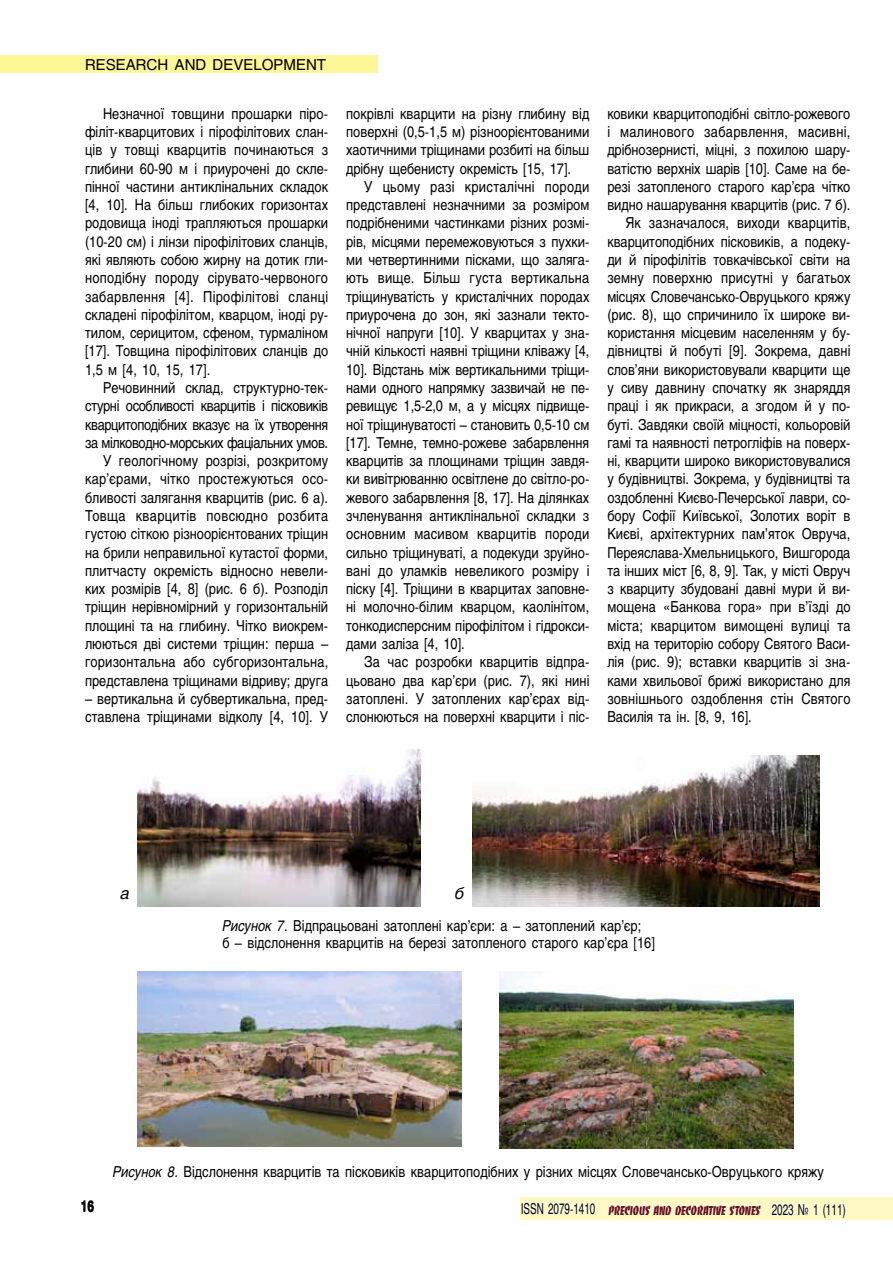
<style>
.page{position:relative;width:893px;height:1263px;background:#fff}
.page>*{position:absolute;margin:0;border:0;box-sizing:border-box;transform-origin:0 0}
.t1{font:italic 16.5px "Helios";color:#000}
.t2{font:15px/18.3px "Helios";color:#000;text-align:justify;scale:.85 1}
.t3{font:15px "Helios";letter-spacing:.02em;color:#000;scale:.85 1}
.t4{font:15px "Helios";color:#000}
.t5{font:700 15px "Helios";color:#000;scale:.8 1}
.t6{font:13.5px "Banco Heavy C";color:#671316;scale:.8 1}
.s1{font-style:italic}
.s2{font-family:"Helios";font-size:15px;color:#000}
</style>
<div class="page">
<div style="left:520px;top:1197px;width:373px;height:23px;background:#fffac3"></div>
<svg style="left:608px;top:1204px;width:154px;height:11px"></svg>
<svg style="left:771px;top:1203px;width:46px;height:12px"></svg>
<svg style="left:823px;top:1203px;width:23px;height:15px"></svg>
<svg style="left:522px;top:1202px;width:74px;height:12px"></svg>
<div style="left:0;top:55px;width:378px;height:17px;background:#fff797"></div>
<img style="left:138px;top:971px;width:324px;height:175px">
<img style="left:500px;top:971px;width:294px;height:177px">
<img style="left:138px;top:749px;width:282px;height:158px">
<img style="left:472px;top:755px;width:348px;height:152px">
<p class="t4" style="left:85px;top:55px;width:243px">RESEARCH AND DEVELOPMENT</p>
<p class="t2" style="left:85px;top:104px;width:288px;text-indent:18px">Незначної товщини прошарки піро&shy;філіт-кварцитових і пірофілітових слан&shy;ців у товщі кварцитів починаються з глибини 60-90 м і приурочені до скле&shy;пінної частини антиклінальних складок [4, 10]. На більш глибоких горизонтах родовища іноді трапляються прошарки (10-20 см) і лінзи пірофілітових сланців, які являють собою жирну на дотик гли&shy;ноподібну породу сірувато-червоного забарвлення [4]. Пірофілітові сланці складені пірофілітом, кварцом, іноді ру&shy;тилом, серицитом, сфеном, турмаліном [17]. Товщина пірофілітових сланців до 1,5 м [4, 10, 15, 17].</p>
<p class="t2" style="left:85px;top:378px;width:288px;text-align:right">Речовинний склад, структурно-тек&shy;стурні особливості кварцитів і пісковиків кварцитоподібних вказує на їх утворення за мілководно-морських фаціальних умов.<br>У геологічному розрізі, розкритому кар’єрами, чітко простежуються осо&shy;бливості залягання кварцитів (рис. 6 а).<br>Товща кварцитів повсюдно розбита густою сіткою різноорієнтованих тріщин на брили неправильної кутастої форми, плитчасту окремість відносно невели&shy;ких розмірів [4, 8] (рис. 6 б). Розподіл тріщин нерівномірний у горизонтальній площині та на глибину. Чітко виокрем&shy;люються дві системи тріщин: перша – горизонтальна або субгоризонтальна, представлена тріщинами відриву; друга</p>
<p class="t2" style="left:85px;top:689px;width:288px">– вертикальна й субвертикальна, пред&shy;ставлена тріщинами відколу [4, 10]. У</p>
<p class="t2" style="left:346px;top:104px;width:288px">покрівлі кварцити на різну глибину від поверхні (0,5-1,5 м) різноорієнтованими хаотичними тріщинами розбиті на більш дрібну щебенисту окремість [15, 17].</p>
<p class="t2" style="left:346px;top:177px;width:288px;text-indent:18px">У цьому разі кристалічні породи представлені незначними за розміром подрібненими частинками різних розмі&shy;рів, місцями перемежовуються з пухки&shy;ми четвертинними пісками, що заляга&shy;ють вище. Більш густа вертикальна тріщинуватість у кристалічних породах приурочена до зон, які зазнали текто&shy;нічної напруги [10]. У кварцитах у зна&shy;чній кількості наявні тріщини кліважу [4, 10]. Відстань між вертикальними тріщи&shy;нами одного напрямку зазвичай не пе&shy;ревищує 1,5-2,0 м, а у місцях підвище&shy;ної тріщинуватості – становить 0,5-10 см [17]. Темне, темно-рожеве забарвлення кварцитів за площинами тріщин завдя&shy;ки вивітрюванню освітлене до світло-ро&shy;жевого забарвлення [8, 17]. На ділянках зчленування антиклінальної складки з основним масивом кварцитів породи сильно тріщинуваті, а подекуди зруйно&shy;вані до уламків невеликого розміру і піску [4]. Тріщини в кварцитах заповне&shy;ні молочно-білим кварцом, каолінітом, тонкодисперсним пірофілітом і гідрокси&shy;дами заліза [4, 10].</p>
<p class="t2" style="left:346px;top:653px;width:288px;text-indent:18px">За час розробки кварцитів відпра&shy;цьовано два кар’єри (рис. 7), які нині затоплені. У затоплених кар’єрах від&shy;слонюються на поверхні кварцити і піс-</p>
<p class="t2" style="left:607px;top:104px;width:288px">ковики кварцитоподібні світло-рожевого</p>
<p class="t3" style="left:607px;top:123px;width:287px">і малинового забарвлення, масивні,</p>
<p class="t2" style="left:607px;top:141px;width:288px">дрібнозернисті, міцні, з похилою шару-</p>
<p class="t2" style="left:607px;top:159px;width:288px">ватістю верхніх шарів [10]. Саме на бе-</p>
<p class="t2" style="left:607px;top:177px;width:288px">резі затопленого старого кар’єра чітко</p>
<p class="t2" style="left:607px;top:196px;width:288px">видно нашарування кварцитів (рис. 7 б).</p>
<p class="t2" style="left:625px;top:214px;width:266px">Як зазначалося, виходи кварцитів,</p>
<p class="t2" style="left:607px;top:232px;width:288px">кварцитоподібних пісковиків, а подеку-</p>
<p class="t2" style="left:607px;top:250px;width:287px">ди й пірофілітів товкачівської світи на</p>
<p class="t2" style="left:607px;top:269px;width:288px">земну поверхню присутні у багатьох</p>
<p class="t2" style="left:607px;top:287px;width:288px">місцях Словечансько-Овруцького кряжу</p>
<p class="t2" style="left:607px;top:305px;width:288px">(рис. 8), що спричинило їх широке ви-</p>
<p class="t2" style="left:607px;top:324px;width:288px">користання місцевим населенням у бу-</p>
<p class="t2" style="left:607px;top:342px;width:288px">дівництві й побуті [9]. Зокрема, давні</p>
<p class="t2" style="left:607px;top:360px;width:288px">слов’яни використовували кварцити ще</p>
<p class="t2" style="left:607px;top:378px;width:287px">у сиву давнину спочатку як знаряддя</p>
<p class="t2" style="left:607px;top:397px;width:288px">праці і як прикраси, а згодом й у по-</p>
<p class="t2" style="left:607px;top:415px;width:288px">буті. Завдяки своїй міцності, кольоровій</p>
<p class="t2" style="left:607px;top:433px;width:287px">гамі та наявності петрогліфів на поверх-</p>
<p class="t2" style="left:607px;top:452px;width:288px">ні, кварцити широко використовувалися</p>
<p class="t2" style="left:607px;top:470px;width:288px">у будівництві. Зокрема, у будівництві та</p>
<p class="t2" style="left:607px;top:488px;width:288px">оздобленні Києво-Печерської лаври, со-</p>
<p class="t2" style="left:607px;top:506px;width:288px">бору Софії Київської, Золотих воріт в</p>
<p class="t2" style="left:607px;top:525px;width:287px">Києві, архітектурних пам’яток Овруча,</p>
<p class="t2" style="left:607px;top:543px;width:288px">Переяслава-Хмельницького, Вишгорода</p>
<p class="t2" style="left:607px;top:561px;width:288px">та інших міст [6, 8, 9]. Так, у місті Овруч</p>
<p class="t2" style="left:607px;top:580px;width:287px">з кварциту збудовані давні мури й ви-</p>
<p class="t2" style="left:607px;top:598px;width:288px">мощена «Банкова гора» при в’їзді до</p>
<p class="t2" style="left:607px;top:616px;width:288px">міста; кварцитом вимощені вулиці та</p>
<p class="t2" style="left:607px;top:634px;width:288px">вхід на територію собору Святого Васи-</p>
<p class="t2" style="left:607px;top:653px;width:288px">лія (рис. 9); вставки кварцитів зі зна-</p>
<p class="t2" style="left:607px;top:671px;width:288px">ками хвильової брижі використано для</p>
<p class="t2" style="left:607px;top:689px;width:288px">зовнішнього оздоблення стін Святого</p>
<p class="t2" style="left:607px;top:708px;width:171px">Василія та ін. [8, 9, 16].</p>
<p class="t1" style="left:121px;top:884px;width:11px">а</p>
<p class="t1" style="left:455px;top:884px;width:11px">б</p>
<p class="t2" style="left:222px;top:917px;width:510px;line-height:16.5px"><span class="s1">Рисунок 7.</span> Відпрацьовані затоплені кар’єри: а – затоплений кар’єр;<br>б – відслонення кварцитів на березі затопленого старого кар’єра [16]</p>
<p class="t2" style="left:113px;top:1162px;width:838px"><span class="s1">Рисунок 8.</span> Відслонення кварцитів та пісковиків кварцитоподібних у різних місцях Словечансько-Овруцького кряжу</p>
<p class="t5" style="left:81px;top:1198px;width:18px">16</p>
<p class="t6" style="left:521px;top:1202px;width:407px"><span class="s2">ISSN 2079-1410</span> PRECIOUS AND DECORATIVE STONES <span class="s2">2023 № 1 (111)</span></p>
</div>
